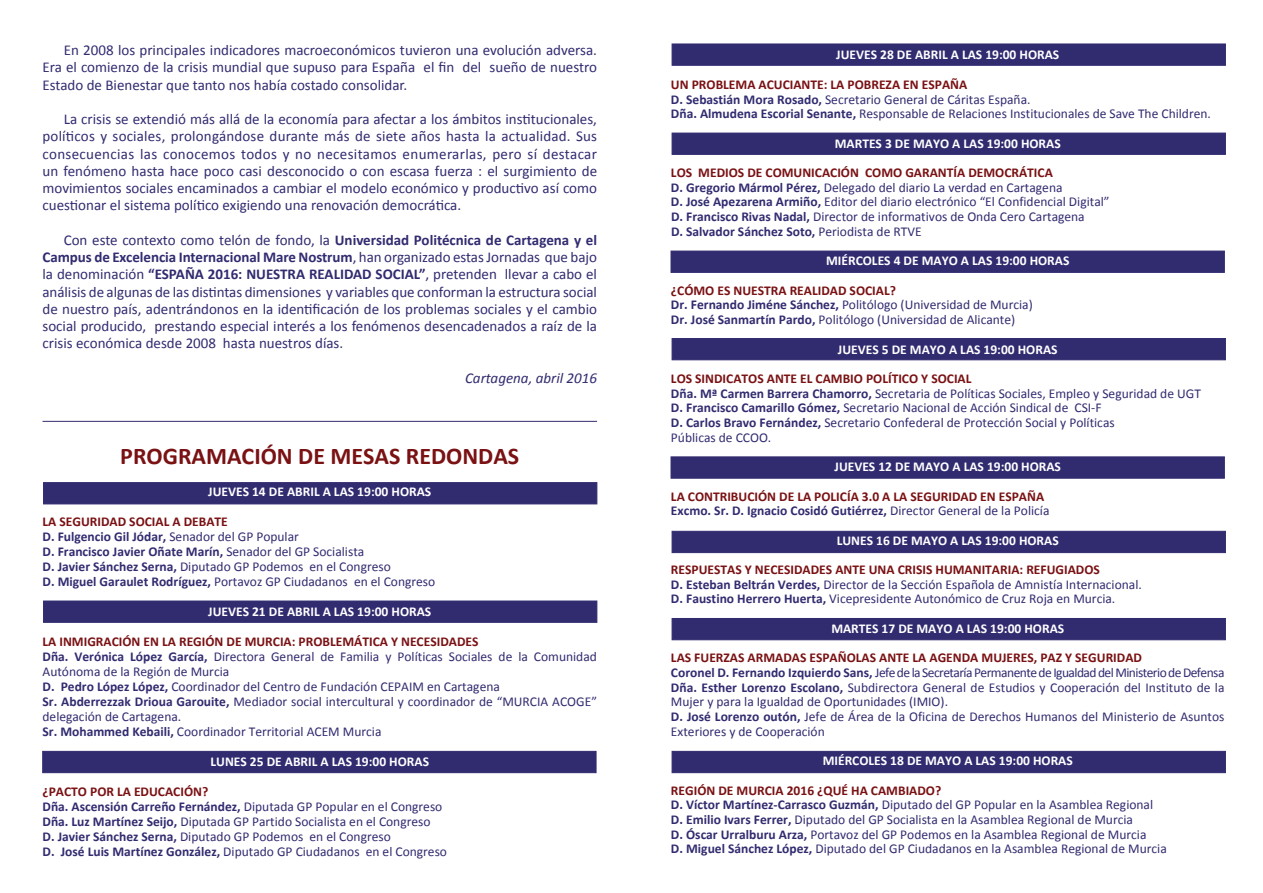
<style>
.page{position:relative;width:1263px;height:893px;background:#fff}
.page>*{position:absolute;margin:0;border:0;box-sizing:border-box;transform-origin:0 0}
.t1{font:700 24px "Calibri";color:#7a1113}
.t2{font:15px/17.2px "Calibri";color:#312b70;text-align:justify}
.t3{font:italic 15px "Calibri";color:#312b70}
.t4{font:13.5px/14.7px "Calibri";color:#312b70}
.t5{font:700 13.5px "Calibri";color:#fff}
.t6{font:700 13.5px/14.7px "Calibri";color:#7a1113}
.s1{font-weight:700}
.s2{font-weight:700;color:#7a1113}
.s3{color:#312b70}
.s4{font-weight:400;color:#312b70}
</style>
<div class="page">
<div style="left:43px;top:482px;width:554px;height:22px;background:#312b70;border:1px solid #312b70"></div>
<hr style="left:43px;top:421px;width:554px;height:1px;background:#312b70">
<div style="left:43px;top:601px;width:554px;height:21px;background:#312b70"></div>
<div style="left:43px;top:751px;width:553px;height:22px;background:#312b70;border:1px solid #312b70"></div>
<div style="left:672px;top:44px;width:553px;height:21px;background:#312b70"></div>
<div style="left:672px;top:133px;width:553px;height:22px;background:#312b70;border:1px solid #312b70"></div>
<div style="left:671px;top:251px;width:553px;height:22px;background:#312b70;border:1px solid #312b70"></div>
<div style="left:672px;top:338px;width:553px;height:22px;background:#312b70;border:1px solid #312b70"></div>
<div style="left:671px;top:457px;width:553px;height:21px;background:#312b70"></div>
<div style="left:672px;top:531px;width:553px;height:22px;background:#312b70;border:1px solid #312b70"></div>
<div style="left:672px;top:618px;width:553px;height:22px;background:#312b70;border:1px solid #312b70"></div>
<div style="left:672px;top:751px;width:553px;height:22px;background:#312b70;border:1px solid #312b70"></div>
<p class="t2" style="left:43px;top:41px;width:556px;text-indent:21px">En 2008 los principales indicadores macroeconómicos tuvieron una evolución adversa.<br>Era el comienzo de la crisis mundial que supuso para España el fin del sueño de nuestro Estado de Bienestar que tanto nos había costado consolidar.</p>
<p class="t2" style="left:43px;top:110px;width:556px;text-indent:21px">La crisis se extendió más allá de la economía para afectar a los ámbitos institucionales, políticos y sociales, prolongándose durante más de siete años hasta la actualidad. Sus consecuencias las conocemos todos y no necesitamos enumerarlas, pero sí destacar un fenómeno hasta hace poco casi desconocido o con escasa fuerza : el surgimiento de movimientos sociales encaminados a cambiar el modelo económico y productivo así como cuestionar el sistema político exigiendo una renovación democrática.</p>
<p class="t2" style="left:43px;top:231px;width:556px;text-indent:21px">Con este contexto como telón de fondo, la <span class="s1">Universidad Politécnica de Cartagena y el Campus de Excelencia Internacional Mare Nostrum</span>, han organizado estas Jornadas que bajo la denominación <span class="s1">“ESPAÑA 2016: NUESTRA REALIDAD SOCIAL”</span>, pretenden llevar a cabo el análisis de algunas de las distintas dimensiones y variables que conforman la estructura social de nuestro país, adentrándonos en la identificación de los problemas sociales y el cambio social producido, prestando especial interés a los fenómenos desencadenados a raíz de la crisis económica desde 2008 hasta nuestros días.</p>
<p class="t3" style="left:465px;top:367px;width:133px">Cartagena, abril 2016</p>
<h1 class="t1" style="left:120px;top:440px;width:400px">PROGRAMACIÓN DE MESAS REDONDAS</h1>
<p class="t5" style="left:208px;top:482px;width:225px">JUEVES 14 DE ABRIL A LAS 19:00 HORAS</p>
<p class="t4" style="left:43px;top:514px;width:394px"><span class="s2">LA SEGURIDAD SOCIAL A DEBATE<br></span><span class="s1">D. Fulgencio Gil Jódar,</span> Senador del GP Popular<br><span class="s1">D. Francisco Javier Oñate Marín,</span> Senador del GP Socialista<br><span class="s1">D. Javier Sánchez Serna,</span> Diputado GP Podemos en el Congreso<br><span class="s1">D. Miguel Garaulet Rodríguez,</span> Portavoz GP Ciudadanos en el Congreso</p>
<p class="t5" style="left:208px;top:602px;width:225px">JUEVES 21 DE ABRIL A LAS 19:00 HORAS</p>
<p class="t4" style="left:43px;top:634px;width:556px"><span class="s2">LA INMIGRACIÓN EN LA REGIÓN DE MURCIA: PROBLEMÁTICA Y NECESIDADES<br></span><span class="s1">Dña. Verónica López García,</span> Directora General de Familia y Políticas Sociales de la Comunidad Autónoma de la Región de Murcia<br><span class="s1">D. Pedro López López,</span> Coordinador del Centro de Fundación CEPAIM en Cartagena<br><span class="s1">Sr. Abderrezzak Drioua Garouite,</span> Mediador social intercultural y coordinador de “MURCIA ACOGE” delegación de Cartagena.<br><span class="s1">Sr. Mohammed Kebaili,</span> Coordinador Territorial ACEM Murcia</p>
<p class="t5" style="left:210px;top:752px;width:220px">LUNES 25 DE ABRIL A LAS 19:00 HORAS</p>
<p class="t4" style="left:43px;top:784px;width:406px"><span class="s2">¿PACTO POR LA EDUCACIÓN?<br></span><span class="s1">Dña. Ascensión Carreño Fernández,</span> Diputada GP Popular en el Congreso <span class="s1">Dña. Luz Martínez Seijo,</span> Diputada GP Partido Socialista en el Congreso<br><span class="s1">D. Javier Sánchez Serna,</span> Diputado GP Podemos en el Congreso<br><span class="s1">D. José Luis Martínez González,</span> Diputado GP Ciudadanos en el Congreso</p>
<p class="t5" style="left:836px;top:45px;width:225px">JUEVES 28 DE ABRIL A LAS 19:00 HORAS</p>
<p class="t4" style="left:671px;top:77px;width:541px"><span class="s2">UN PROBLEMA ACUCIANTE: LA POBREZA EN ESPAÑA<br></span><span class="s1">D. Sebastián Mora Rosado,</span> Secretario General de Cáritas España.<br><span class="s1">Dña. Almudena Escorial Senante,</span> Responsable de Relaciones Institucionales de Save The Children.</p>
<p class="t5" style="left:835px;top:134px;width:228px">MARTES 3 DE MAYO A LAS 19:00 HORAS</p>
<p class="t4" style="left:671px;top:165px;width:440px"><span class="s2">LOS MEDIOS DE COMUNICACIÓN COMO GARANTÍA DEMOCRÁTICA<br></span><span class="s1">D. Gregorio Mármol Pérez,</span> Delegado del diario La verdad en Cartagena<br><span class="s1">D. José Apezarena Armiño,</span> Editor del diario electrónico “El Confidencial Digital” <span class="s1">D. Francisco Rivas Nadal,</span> Director de informativos de Onda Cero Cartagena<br><span class="s1">D. Salvador Sánchez Soto,</span> Periodista de RTVE</p>
<p class="t5" style="left:826px;top:251px;width:245px">MIÉRCOLES 4 DE MAYO A LAS 19:00 HORAS</p>
<p class="t4" style="left:671px;top:282px;width:363px"><span class="s2">¿CÓMO ES NUESTRA REALIDAD SOCIAL?<br></span><span class="s1">Dr. Fernando Jiméne Sánchez,</span> Politólogo (Universidad de Murcia)<br><span class="s1">Dr. José Sanmartín Pardo,</span> Politólogo (Universidad de Alicante)</p>
<p class="t5" style="left:838px;top:339px;width:221px">JUEVES 5 DE MAYO A LAS 19:00 HORAS</p>
<p class="t4" style="left:671px;top:371px;width:531px"><span class="s2">LOS SINDICATOS ANTE EL CAMBIO POLÍTICO Y SOCIAL<br></span><span class="s1">Dña. Mª Carmen Barrera Chamorro,</span> Secretaria de Políticas Sociales, Empleo y Seguridad de UGT <span class="s1">D. Francisco Camarillo Gómez,</span> Secretario Nacional de Acción Sindical de CSI-F<br><span class="s1">D. Carlos Bravo Fernández,</span> Secretario Confederal de Protección Social y Políticas<br>Públicas de CCOO.</p>
<p class="t5" style="left:834px;top:457px;width:228px">JUEVES 12 DE MAYO A LAS 19:00 HORAS</p>
<p class="t6" style="left:671px;top:488px;width:380px">LA CONTRIBUCIÓN DE LA POLICÍA 3.0 A LA SEGURIDAD EN ESPAÑA<br><span class="s3">Excmo. Sr. D. Ignacio Cosidó Gutiérrez,</span> <span class="s4">Director General de la Policía</span></p>
<p class="t5" style="left:837px;top:531px;width:224px">LUNES 16 DE MAYO A LAS 19:00 HORAS</p>
<p class="t4" style="left:671px;top:562px;width:472px"><span class="s2">RESPUESTAS Y NECESIDADES ANTE UNA CRISIS HUMANITARIA: REFUGIADOS<br></span><span class="s1">D. Esteban Beltrán Verdes,</span> Director de la Sección Española de Amnistía Internacional.<br><span class="s1">D. Faustino Herrero Huerta,</span> Vicepresidente Autonómico de Cruz Roja en Murcia.</p>
<p class="t5" style="left:831px;top:619px;width:234px">MARTES 17 DE MAYO A LAS 19:00 HORAS</p>
<p class="t4" style="left:671px;top:650px;width:555px"><span class="s2">LAS FUERZAS ARMADAS ESPAÑOLAS ANTE LA AGENDA MUJERES, PAZ Y SEGURIDAD<br></span><span class="s1">Coronel D. Fernando Izquierdo Sans,</span> Jefe de la Secretaría Permanente de Igualdad del Ministerio de Defensa <span class="s1">Dña. Esther Lorenzo Escolano,</span> Subdirectora General de Estudios y Cooperación del Instituto de la Mujer y para la Igualdad de Oportunidades (IMIO).<br><span class="s1">D. José Lorenzo outón,</span> Jefe de Área de la Oficina de Derechos Humanos del Ministerio de Asuntos Exteriores y de Cooperación</p>
<p class="t5" style="left:823px;top:751px;width:252px">MIÉRCOLES 18 DE MAYO A LAS 19:00 HORAS</p>
<p class="t4" style="left:671px;top:782px;width:497px"><span class="s2">REGIÓN DE MURCIA 2016 ¿QUÉ HA CAMBIADO?<br></span><span class="s1">D. Víctor Martínez-Carrasco Guzmán,</span> Diputado del GP Popular en la Asamblea Regional <span class="s1">D. Emilio Ivars Ferrer,</span> Diputado del GP Socialista en la Asamblea Regional de Murcia<br><span class="s1">D. Óscar Urralburu Arza,</span> Portavoz del GP Podemos en la Asamblea Regional de Murcia<br><span class="s1">D. Miguel Sánchez López,</span> Diputado del GP Ciudadanos en la Asamblea Regional de Murcia</p>
</div>
